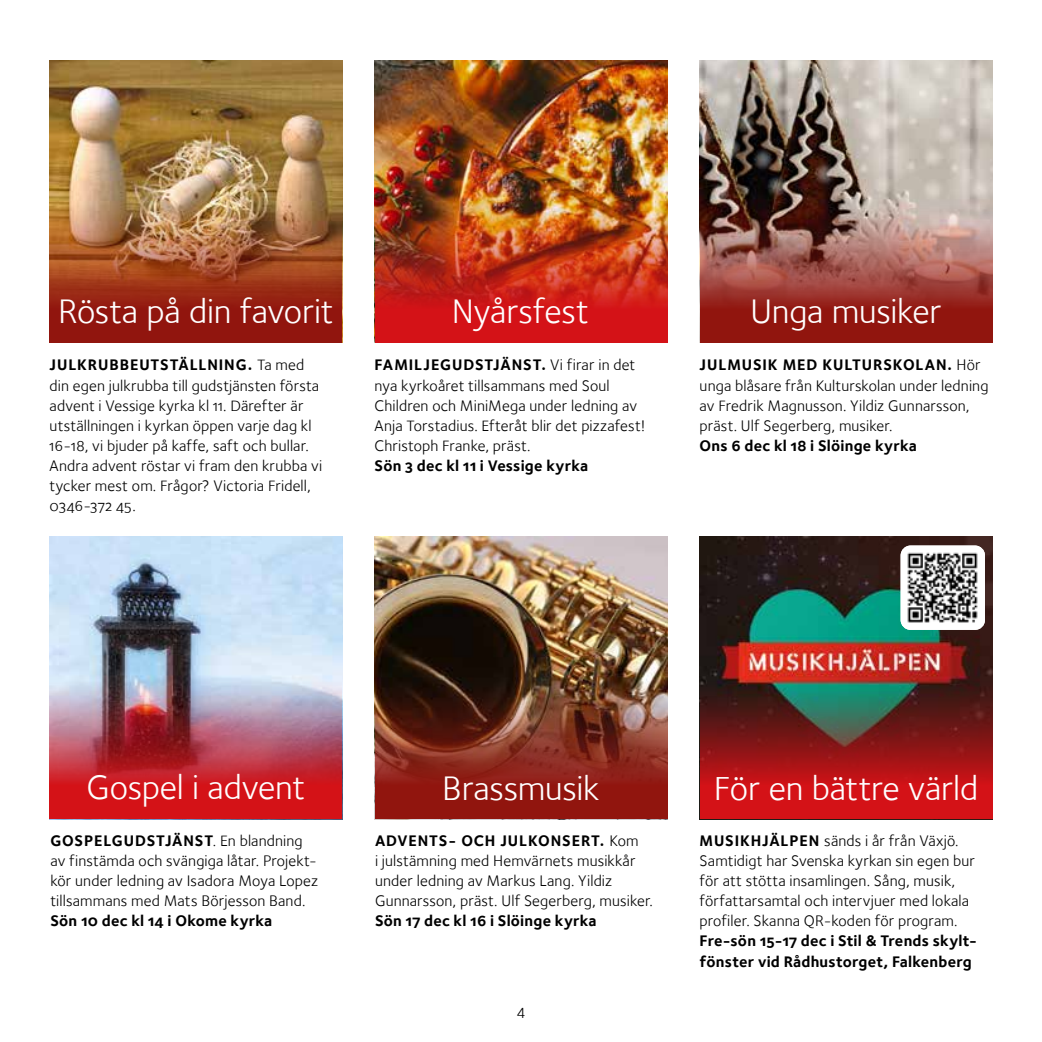
<style>
.page{position:relative;width:1042px;height:1042px;background:#fff}
.page>*{position:absolute;margin:0;border:0;box-sizing:border-box;transform-origin:0 0}
.t1{font:35px "Foundry Sterling Book OSF";letter-spacing:-.005em;color:#fff}
.t2{font:15.75px/20.1px "Foundry Sterling Book OSF";letter-spacing:.01em;color:#000}
.t3{font:15.75px/20.1px "Foundry Sterling Bold OSF";letter-spacing:.015em;color:#000}
.t4{font:15.75px "Foundry Sterling Bold OSF";letter-spacing:.055em;color:#000}
.s1{font-family:"Foundry Sterling Book OSF"}
.s2{font-family:"Foundry Sterling Bold OSF"}
</style>
<div class="page">
<img style="left:699px;top:60px;width:293px;height:283px">
<img style="left:50px;top:60px;width:292px;height:283px">
<img style="left:375px;top:60px;width:292px;height:283px">
<img style="left:50px;top:536px;width:292px;height:283px">
<img style="left:699px;top:536px;width:293px;height:283px">
<img style="left:375px;top:536px;width:293px;height:283px">
<img style="left:900px;top:545px;width:85px;height:85px">
<h1 class="t1" style="left:58px;top:291px;width:277px">Rösta på din favorit</h1>
<p class="t4" style="left:50px;top:356px;width:256px">JULKRUBBEUTSTÄLLNING. <span class="s1">Ta med</span></p>
<p class="t2" style="left:50px;top:375px;width:274px">din egen julkrubba till gudstjänsten första advent i Vessige kyrka kl 11. Därefter är utställningen i kyrkan öppen varje dag kl 16-18, vi bjuder på kaffe, saft och bullar.<br>Andra advent röstar vi fram den krubba vi tycker mest om. Frågor? Victoria Fridell, 0346-372 45.</p>
<h1 class="t1" style="left:452px;top:291px;width:139px">Nyårsfest</h1>
<p class="t4" style="left:375px;top:356px;width:262px">FAMILJEGUDSTJÄNST. <span class="s1">Vi firar in det</span></p>
<p class="t2" style="left:375px;top:375px;width:272px">nya kyrkoåret tillsammans med Soul Children och MiniMega under ledning av Anja Torstadius. Efteråt blir det pizzafest!<br>Christoph Franke, präst.</p>
<p class="t3" style="left:375px;top:455px;width:215px">Sön 3 dec kl 11 i Vessige kyrka</p>
<h1 class="t1" style="left:750px;top:291px;width:193px">Unga musiker</h1>
<p class="t4" style="left:699px;top:356px;width:283px">JULMUSIK MED KULTURSKOLAN. <span class="s1">Hör</span></p>
<p class="t2" style="left:699px;top:375px;width:290px">unga blåsare från Kulturskolan under ledning av Fredrik Magnusson. Yildiz Gunnarsson, präst. Ulf Segerberg, musiker.</p>
<p class="t3" style="left:699px;top:435px;width:219px">Ons 6 dec kl 18 i Slöinge kyrka</p>
<h1 class="t1" style="left:87px;top:766px;width:220px">Gospel i advent</h1>
<p class="t4" style="left:50px;top:831px;width:254px">GOSPELGUDSTJÄNST<span class="s1">. En blandning</span></p>
<p class="t2" style="left:50px;top:850px;width:269px;text-align:justify">av finstämda och svängiga låtar. Projekt&shy;kör under ledning av Isadora Moya Lopez tillsammans med Mats Börjesson Band.</p>
<p class="t3" style="left:50px;top:910px;width:223px">Sön 10 dec kl 14 i Okome kyrka</p>
<h1 class="t1" style="left:442px;top:767px;width:159px">Brassmusik</h1>
<h1 class="t1" style="left:714px;top:767px;width:266px">För en bättre värld</h1>
<p class="t4" style="left:375px;top:831px;width:265px">ADVENTS- OCH JULKONSERT. <span class="s1">Kom</span></p>
<p class="t2" style="left:375px;top:850px;width:279px">i julstämning med Hemvärnets musikkår under ledning av Markus Lang. Yildiz<br>Gunnarsson, präst. Ulf Segerberg, musiker.</p>
<p class="t3" style="left:375px;top:910px;width:223px">Sön 17 dec kl 16 i Slöinge kyrka</p>
<p class="t2" style="left:517px;top:1001px;width:9px">4</p>
<p class="t2" style="left:699px;top:830px;width:277px"><span class="s2">MUSIKHJÄLPEN</span> sänds i år från Växjö.<br>Samtidigt har Svenska kyrkan sin egen bur för att stötta insamlingen. Sång, musik, författarsamtal och intervjuer med lokala profiler. Skanna QR-koden för program.</p>
<p class="t3" style="left:699px;top:931px;width:279px">Fre-sön 15-17 dec i Stil &amp; Trends skylt&shy;fönster vid Rådhustorget, Falkenberg</p>
</div>
